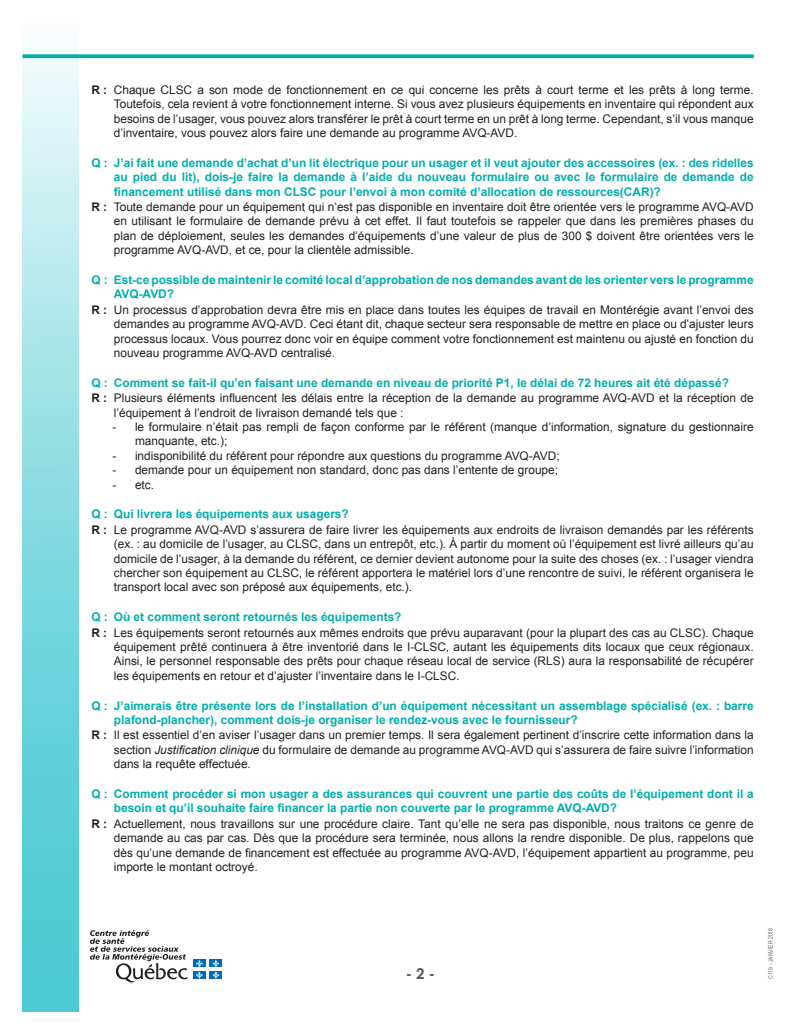
<style>
.page{position:relative;width:810px;height:1035px;background:#fff}
.page>*{position:absolute;margin:0;border:0;box-sizing:border-box;transform-origin:0 0}
.pagination{font:700 15px "Century Gothic";color:#57585a}
.Réponses{font:11.88px/14.4px "Arial";color:#231f20;text-align:justify}
.Questions{font:700 11.88px/14.4px "Arial";color:#00aeab}
.Texte_horaire_-_régu{font:6.25px "Arial Narrow";color:#69696c}
.s1{font-weight:700}
.s2{font-style:italic}
</style>
<div class="page">
<svg style="left:79px;top:54px;width:675px;height:4px;background:#17b5b2"></svg>
<svg style="left:22px;top:47px;width:57px;height:965px;background:#8cdce2"></svg>
<svg style="left:90px;top:930px;width:98px;height:53px"></svg>
<div style="left:193px;top:960px;width:13px;height:7px;background:#006cb7"></div>
<svg style="left:210px;top:960px;width:12px;height:7px"></svg>
<div style="left:193px;top:971px;width:13px;height:8px;background:#006cb7"></div>
<svg style="left:196px;top:960px;width:7px;height:19px"></svg>
<div style="left:210px;top:971px;width:12px;height:8px;background:#006cb7"></div>
<svg style="left:213px;top:960px;width:6px;height:19px"></svg>
<p class="Réponses" style="left:114px;top:83px;width:641px;text-indent:-22px"><span class="s1">R :</span> Chaque CLSC a son mode de fonctionnement en ce qui concerne les prêts à court terme et les prêts à long terme.<br>Toutefois, cela revient à votre fonctionnement interne. Si vous avez plusieurs équipements en inventaire qui répondent aux besoins de l’usager, vous pouvez alors transférer le prêt à court terme en un prêt à long terme. Cependant, s’il vous manque d’inventaire, vous pouvez alors faire une demande au programme AVQ-AVD.</p>
<p class="Questions" style="left:114px;top:156px;width:641px;text-align:justify;text-indent:-22px">Q : J’ai fait une demande d’achat d’un lit électrique pour un usager et il veut ajouter des accessoires (ex. : des ridelles au pied du lit), dois-je faire la demande à l’aide du nouveau formulaire ou avec le formulaire de demande de financement utilisé dans mon CLSC pour l’envoi à mon comité d’allocation de ressources(CAR)?</p>
<p class="Réponses" style="left:114px;top:200px;width:641px;text-indent:-22px"><span class="s1">R :</span> Toute demande pour un équipement qui n’est pas disponible en inventaire doit être orientée vers le programme AVQ-AVD en utilisant le formulaire de demande prévu à cet effet. Il faut toutefois se rappeler que dans les premières phases du plan de déploiement, seules les demandes d’équipements d’une valeur de plus de 300 $ doivent être orientées vers le programme AVQ-AVD, et ce, pour la clientèle admissible.</p>
<p class="Questions" style="left:114px;top:273px;width:641px;text-indent:-22px">Q : Est-ce possible de maintenir le comité local d’approbation de nos demandes avant de les orienter vers le programme<br>AVQ-AVD?</p>
<p class="Réponses" style="left:114px;top:303px;width:641px;text-indent:-22px"><span class="s1">R :</span> Un processus d’approbation devra être mis en place dans toutes les équipes de travail en Montérégie avant l’envoi des demandes au programme AVQ-AVD. Ceci étant dit, chaque secteur sera responsable de mettre en place ou d’ajuster leurs processus locaux. Vous pourrez donc voir en équipe comment votre fonctionnement est maintenu ou ajusté en fonction du nouveau programme AVQ-AVD centralisé.</p>
<p class="Questions" style="left:91px;top:376px;width:639px">Q : Comment se fait-il qu’en faisant une demande en niveau de priorité P1, le délai de 72 heures ait été dépassé?</p>
<p class="Réponses" style="left:114px;top:391px;width:641px;text-indent:-22px"><span class="s1">R :</span> Plusieurs éléments influencent les délais entre la réception de la demande au programme AVQ-AVD et la réception de l’équipement à l’endroit de livraison demandé tels que :</p>
<p class="Réponses" style="left:135px;top:420px;width:620px;text-indent:-22px">- le formulaire n’était pas rempli de façon conforme par le référent (manque d’information, signature du gestionnaire manquante, etc.);</p>
<p class="Réponses" style="left:112px;top:449px;width:449px">- indisponibilité du référent pour répondre aux questions du programme AVQ-AVD;</p>
<p class="Réponses" style="left:112px;top:463px;width:447px">- demande pour un équipement non standard, donc pas dans l’entente de groupe;</p>
<p class="Réponses" style="left:112px;top:477px;width:43px">- etc.</p>
<p class="Questions" style="left:91px;top:507px;width:259px">Q : Qui livrera les équipements aux usagers?</p>
<p class="Réponses" style="left:114px;top:523px;width:641px;text-indent:-22px"><span class="s1">R :</span> Le programme AVQ-AVD s’assurera de faire livrer les équipements aux endroits de livraison demandés par les référents (ex. : au domicile de l’usager, au CLSC, dans un entrepôt, etc.). À partir du moment où l’équipement est livré ailleurs qu’au domicile de l’usager, à la demande du référent, ce dernier devient autonome pour la suite des choses (ex. : l’usager viendra chercher son équipement au CLSC, le référent apportera le matériel lors d’une rencontre de suivi, le référent organisera le transport local avec son préposé aux équipements, etc.).</p>
<p class="Questions" style="left:91px;top:610px;width:312px">Q : Où et comment seront retournés les équipements?</p>
<p class="Réponses" style="left:114px;top:625px;width:641px;text-indent:-22px"><span class="s1">R :</span> Les équipements seront retournés aux mêmes endroits que prévu auparavant (pour la plupart des cas au CLSC). Chaque équipement prêté continuera à être inventorié dans le I-CLSC, autant les équipements dits locaux que ceux régionaux.<br>Ainsi, le personnel responsable des prêts pour chaque réseau local de service (RLS) aura la responsabilité de récupérer les équipements en retour et d’ajuster l’inventaire dans le I-CLSC.</p>
<p class="Questions" style="left:114px;top:699px;width:641px;text-indent:-22px">Q : J’aimerais être présente lors de l’installation d’un équipement nécessitant un assemblage spécialisé (ex. : barre plafond-plancher), comment dois-je organiser le rendez-vous avec le fournisseur?</p>
<p class="Réponses" style="left:114px;top:728px;width:641px;text-indent:-22px"><span class="s1">R :</span> Il est essentiel d’en aviser l’usager dans un premier temps. Il sera également pertinent d’inscrire cette information dans la section <span class="s2">Justification clinique</span> du formulaire de demande au programme AVQ-AVD qui s’assurera de faire suivre l’information dans la requête effectuée.</p>
<p class="Questions" style="left:114px;top:787px;width:641px;text-indent:-22px">Q : Comment procéder si mon usager a des assurances qui couvrent une partie des coûts de l’équipement dont il a besoin et qu’il souhaite faire financer la partie non couverte par le programme AVQ-AVD?</p>
<p class="Réponses" style="left:114px;top:817px;width:641px;text-indent:-22px"><span class="s1">R :</span> Actuellement, nous travaillons sur une procédure claire. Tant qu’elle ne sera pas disponible, nous traitons ce genre de demande au cas par cas. Dès que la procédure sera terminée, nous allons la rendre disponible. De plus, rappelons que dès qu’une demande de financement est effectuée au programme AVQ-AVD, l’équipement appartient au programme, peu importe le montant octroyé.</p>
<p class="pagination" style="left:406px;top:962px;width:31px">- 2 -</p>
<p class="Texte_horaire_-_régu" style="left:766px;top:979px;width:52px;rotate:-90deg">C119 - JANVIER 2018</p>
</div>
